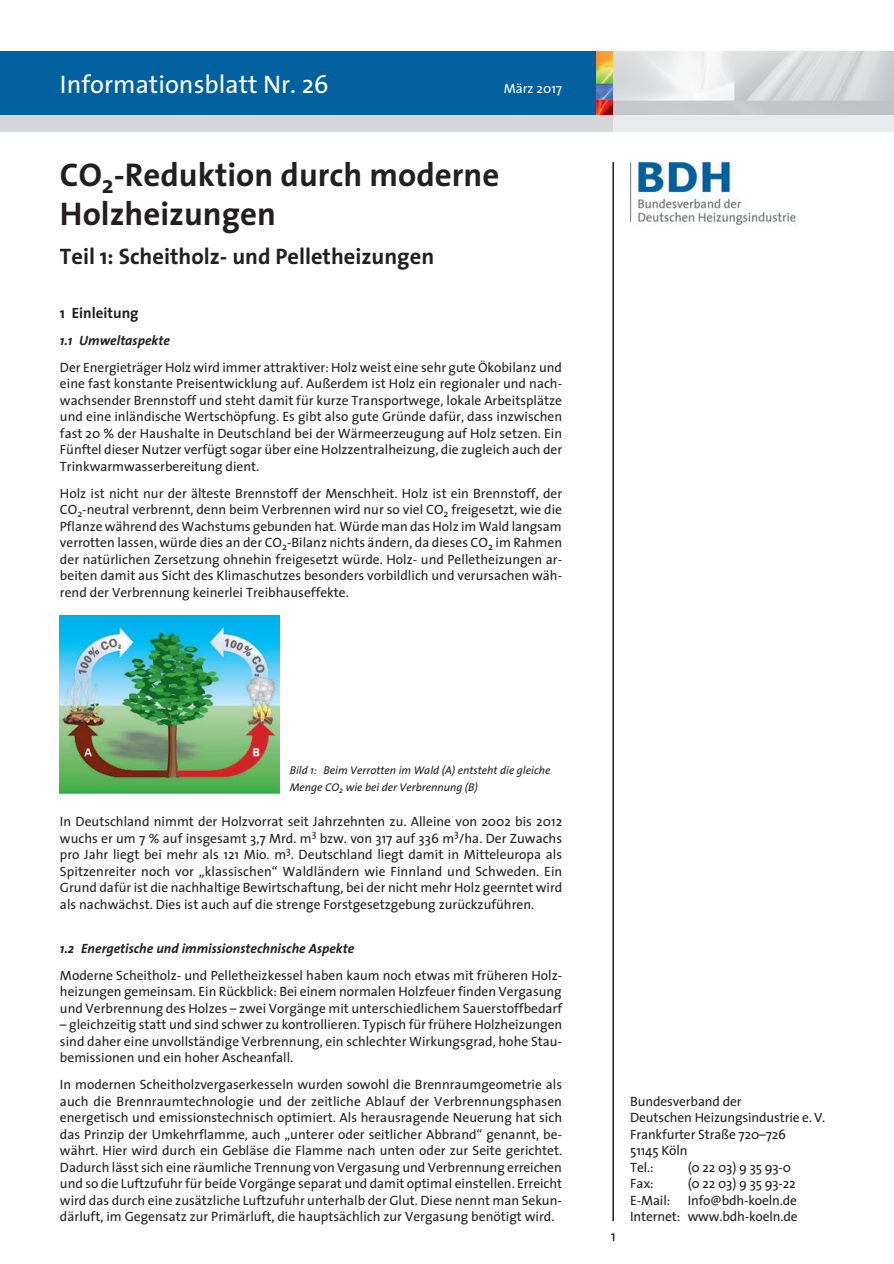
<style>
.page{position:relative;width:894px;height:1264px;background:#fff}
.page>*{position:absolute;margin:0;border:0;box-sizing:border-box;transform-origin:0 0}
.t1{font:700 33px/39px "The Sans";color:#231f20}
.t2{font:25.5px "The Sans";color:#fff}
.t3{font:700 22.5px "The Sans";color:#231f20}
.t4{font:700 15px "The Sans";color:#231f20}
.t5{font:15px "The Sans";color:#231f20}
.t6{font:13.5px/16.5px "The Sans";color:#231f20;text-align:justify}
.t7{font:italic 700 13.5px "The Sans";color:#231f20}
.t8{font:13.5px "The Sans";color:#fff}
.t9{font:italic 11.25px/16.5px "The Sans";color:#231f20}
</style>
<div class="page">
<hr style="left:612px;top:162px;width:1px;height:1059px;background:#231f20">
<img style="left:60px;top:615px;width:220px;height:179px">
<img style="left:596px;top:51px;width:17px;height:64px">
<svg style="left:613px;top:51px;width:280px;height:64px"></svg>
<div style="left:613px;top:115px;width:280px;height:16px;background:#e9eaeb"></div>
<div style="left:0;top:115px;width:613px;height:16px;background:#d5d6d8"></div>
<div style="left:0;top:51px;width:596px;height:64px;background:#00619e"></div>
<img style="left:630px;top:162px;width:166px;height:62px">
<h2 class="t2" style="left:60px;top:63px;width:270px">Informationsblatt Nr. 26</h2>
<p class="t8" style="left:503px;top:77px;width:60px">März 2017</p>
<h1 class="t1" style="left:60px;top:154px;width:441px">CO<sub>2</sub>-Reduktion durch moderne<br>Holzheizungen</h1>
<h3 class="t3" style="left:60px;top:237px;width:375px">Teil 1: Scheitholz- und Pelletheizungen</h3>
<p class="t4" style="left:60px;top:300px;width:80px">1 Einleitung</p>
<p class="t7" style="left:60px;top:329px;width:111px">1.1 Umweltaspekte</p>
<p class="t6" style="left:60px;top:359px;width:503px">Der Energieträger Holz wird immer attraktiver: Holz weist eine sehr gute Ökobilanz und eine fast konstante Preisentwicklung auf. Außerdem ist Holz ein regionaler und nach&shy;wachsender Brennstoff und steht damit für kurze Transportwege, lokale Arbeitsplätze und eine inländische Wertschöpfung. Es gibt also gute Gründe dafür, dass inzwischen fast 20 % der Haushalte in Deutschland bei der Wärmeerzeugung auf Holz setzen. Ein Fünftel dieser Nutzer verfügt sogar über eine Holzzentralheizung, die zugleich auch der Trinkwarmwasserbereitung dient.</p>
<p class="t6" style="left:60px;top:484px;width:503px">Holz ist nicht nur der älteste Brennstoff der Menschheit. Holz ist ein Brennstoff, der CO<sub>2</sub>-neutral verbrennt, denn beim Verbrennen wird nur so viel CO<sub>2</sub> freigesetzt, wie die Pflanze während des Wachstums gebunden hat. Würde man das Holz im Wald langsam verrotten lassen, würde dies an der CO<sub>2</sub>-Bilanz nichts ändern, da dieses CO<sub>2</sub> im Rahmen der natürlichen Zersetzung ohnehin freigesetzt würde. Holz- und Pelletheizungen ar&shy;beiten damit aus Sicht des Klimaschutzes besonders vorbildlich und verursachen wäh&shy;rend der Verbrennung keinerlei Treibhauseffekte.</p>
<p class="t9" style="left:290px;top:761px;width:262px">Bild 1: Beim Verrotten im Wald (A) entsteht die gleiche<br>Menge CO<sub>2</sub> wie bei der Verbrennung (B)</p>
<p class="t6" style="left:60px;top:813px;width:504px">In Deutschland nimmt der Holzvorrat seit Jahrzehnten zu. Alleine von 2002 bis 2012 wuchs er um 7 % auf insgesamt 3,7 Mrd. m<sup>3</sup> bzw. von 317 auf 336 m<sup>3</sup>/ha. Der Zuwachs pro Jahr liegt bei mehr als 121 Mio. m<sup>3</sup>. Deutschland liegt damit in Mitteleuropa als Spitzenreiter noch vor „klassischen“ Waldländern wie Finnland und Schweden. Ein Grund dafür ist die nachhaltige Bewirtschaftung, bei der nicht mehr Holz geerntet wird als nachwächst. Dies ist auch auf die strenge Forstgesetzgebung zurückzuführen.</p>
<p class="t7" style="left:60px;top:936px;width:296px">1.2 Energetische und immissionstechnische Aspekte</p>
<p class="t6" style="left:60px;top:966px;width:503px">Moderne Scheitholz- und Pelletheizkessel haben kaum noch etwas mit früheren Holz&shy;heizungen gemeinsam. Ein Rückblick: Bei einem normalen Holzfeuer finden Vergasung und Verbrennung des Holzes – zwei Vorgänge mit unterschiedlichem Sauerstoffbedarf</p>
<p class="t6" style="left:60px;top:1016px;width:503px">– gleichzeitig statt und sind schwer zu kontrollieren. Typisch für frühere Holzheizungen sind daher eine unvollständige Verbrennung, ein schlechter Wirkungsgrad, hohe Stau&shy;bemissionen und ein hoher Ascheanfall.</p>
<p class="t6" style="left:60px;top:1075px;width:503px">In modernen Scheitholzvergaserkesseln wurden sowohl die Brennraumgeometrie als auch die Brennraumtechnologie und der zeitliche Ablauf der Verbrennungsphasen energetisch und emissionstechnisch optimiert. Als herausragende Neuerung hat sich das Prinzip der Umkehrflamme, auch „unterer oder seitlicher Abbrand“ genannt, be&shy;währt. Hier wird durch ein Gebläse die Flamme nach unten oder zur Seite gerichtet.<br>Dadurch lässt sich eine räumliche Trennung von Vergasung und Verbrennung erreichen und so die Luftzufuhr für beide Vorgänge separat und damit optimal einstellen. Erreicht wird das durch eine zusätzliche Luftzufuhr unterhalb der Glut. Diese nennt man Sekun&shy;därluft, im Gegensatz zur Primärluft, die hauptsächlich zur Vergasung benötigt wird.</p>
<p class="t5" style="left:610px;top:1223px;width:7px">1</p>
<p class="t6" style="left:630px;top:1092px;width:196px;text-align:left">Bundesverband der<br>Deutschen Heizungsindustrie e. V.<br>Frankfurter Straße 720–726<br>51145 Köln<br>Tel.:</p>
<p class="t6" style="left:687px;top:1158px;width:105px">(0 22 03) 9 35 93-0</p>
<p class="t6" style="left:630px;top:1174px;width:25px">Fax:</p>
<p class="t6" style="left:687px;top:1174px;width:110px">(0 22 03) 9 35 93-22</p>
<p class="t6" style="left:630px;top:1191px;width:41px">E-Mail:</p>
<p class="t6" style="left:630px;top:1191px;width:169px;text-align:right">Info@bdh-koeln.de<br>Internet: www.bdh-koeln.de</p>
</div>
